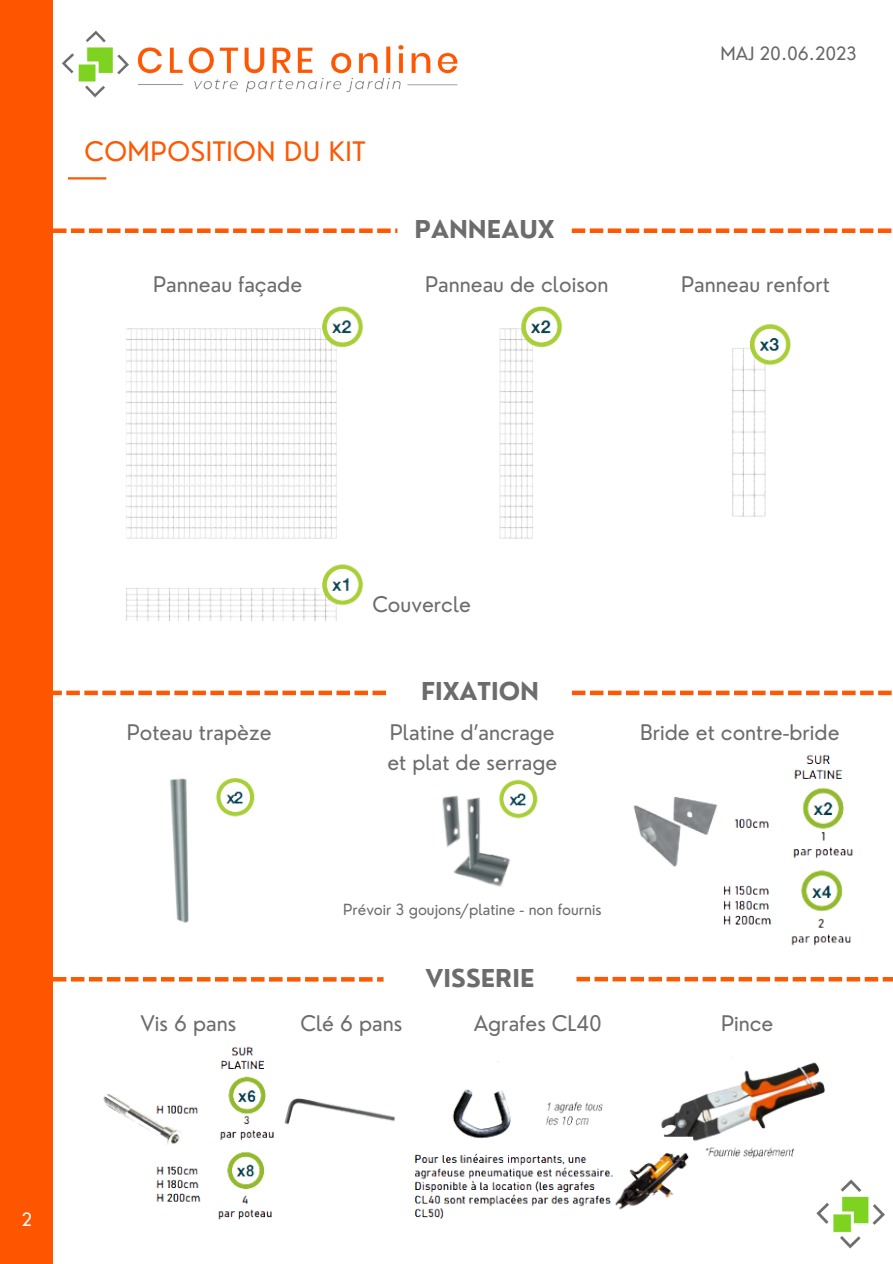
<style>
.page{position:relative;width:893px;height:1264px;background:#fff}
.page>*{position:absolute;margin:0;border:0;box-sizing:border-box;transform-origin:0 0}
.t1{font:26.25px "Nourd";letter-spacing:.02em;color:#ff5803}
.t2{font:700 24px "Nourd";color:#6c6c6c}
.t3{font:21px/29.2px "Nourd";color:#6c6c6c}
.t4{font:17.85px "Nourd";color:#666}
.t5{font:17.85px "Nourd";color:#fff}
.t6{font:15px "Nourd";color:#6c6c6c}
</style>
<div class="page">
<div style="left:0;top:0;width:53px;height:1263px;background:#fe5600"></div>
<img style="left:61px;top:30px;width:397px;height:68px">
<img style="left:823px;top:1179px;width:62px;height:70px">
<hr style="left:68px;top:177px;width:38px;height:2px;background:#ff5803">
<svg style="left:53px;top:228px;width:344px;height:5px"></svg>
<svg style="left:571px;top:228px;width:321px;height:5px"></svg>
<img style="left:126px;top:306px;width:665px;height:315px">
<svg style="left:53px;top:690px;width:333px;height:5px"></svg>
<svg style="left:572px;top:690px;width:320px;height:5px"></svg>
<svg style="left:53px;top:977px;width:330px;height:4px"></svg>
<svg style="left:576px;top:976px;width:316px;height:5px"></svg>
<img style="left:170px;top:777px;width:85px;height:146px">
<img style="left:442px;top:795px;width:68px;height:92px">
<img style="left:496px;top:779px;width:42px;height:42px">
<img style="left:633px;top:754px;width:220px;height:192px">
<img style="left:103px;top:1046px;width:741px;height:174px">
<h1 class="t1" style="left:84px;top:134px;width:282px">COMPOSITION DU KIT</h1>
<h3 class="t2" style="left:414px;top:214px;width:142px">PANNEAUX</h3>
<h4 class="t4" style="left:720px;top:43px;width:138px">MAJ 20.06.2023</h4>
<h3 class="t3" style="left:153px;top:269px;width:151px">Panneau façade</h3>
<h3 class="t3" style="left:425px;top:269px;width:185px">Panneau de cloison</h3>
<p class="t3" style="left:681px;top:269px;width:150px">Panneau renfort</p>
<h2 class="t5" style="left:22px;top:1207px;width:12px">2</h2>
<h1 class="t3" style="left:372px;top:589px;width:100px">Couvercle</h1>
<p class="t2" style="left:421px;top:676px;width:119px">FIXATION</p>
<h3 class="t3" style="left:127px;top:717px;width:146px">Poteau trapèze</h3>
<h3 class="t3" style="left:640px;top:717px;width:201px">Bride et contre-bride</h3>
<p class="t3" style="left:387px;top:717px;width:171px">Platine d’ancrage et plat de serrage</p>
<p class="t6" style="left:343px;top:900px;width:260px">Prévoir 3 goujons/platine - non fournis</p>
<h3 class="t2" style="left:425px;top:962px;width:111px">VISSERIE</h3>
<p class="t3" style="left:140px;top:1008px;width:97px">Vis 6 pans</p>
<h1 class="t3" style="left:300px;top:1008px;width:103px">Clé 6 pans</h1>
<h3 class="t3" style="left:473px;top:1008px;width:130px">Agrafes CL40</h3>
<h3 class="t3" style="left:721px;top:1008px;width:54px">Pince</h3>
</div>
